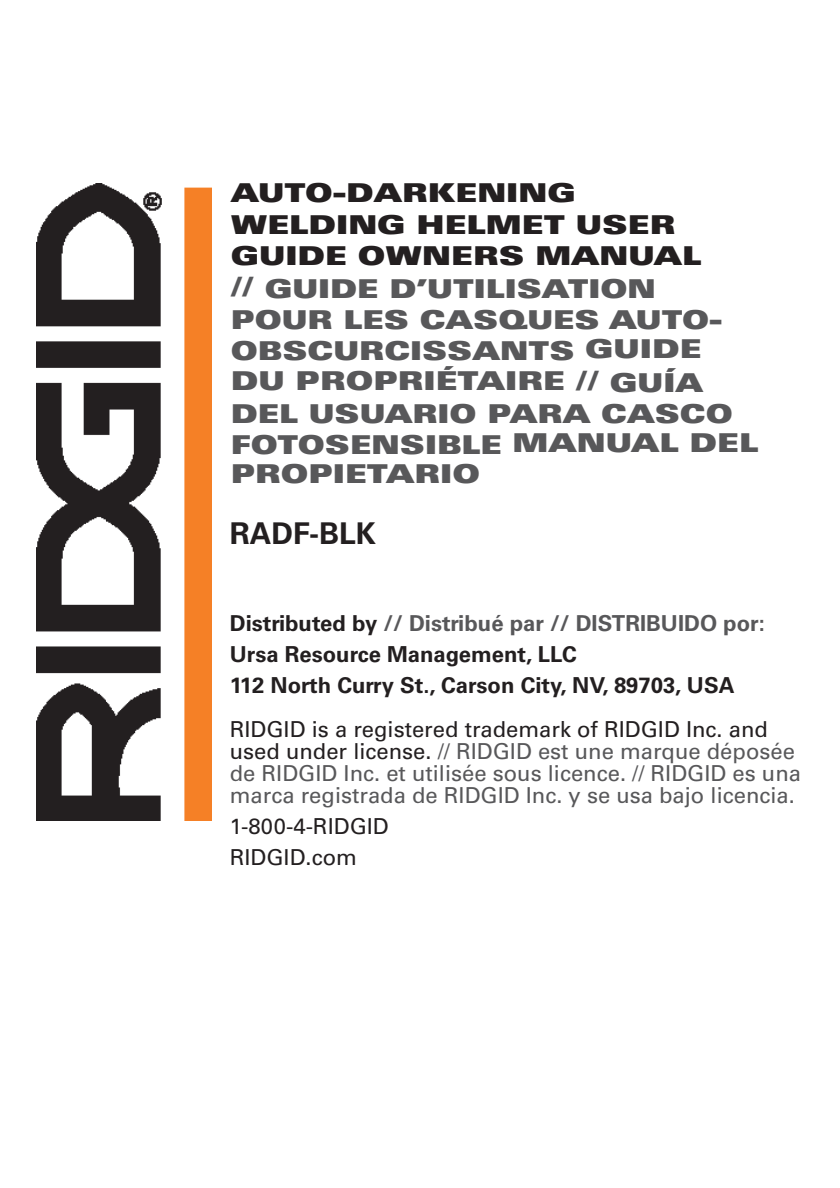
<style>
.page{position:relative;width:840px;height:1188px;background:#fff}
.page>*{position:absolute;margin:0;border:0;box-sizing:border-box;transform-origin:0 0}
.Drakes_Paragraph_Style_1{font:700 30px "Univers LT Pro 65";color:#231f20}
.t1{font:26px/31.2px "Univers LT Pro X Black Ext";color:#58585a}
.Drakes_Number_Style_1{font:22px/22px "Univers LT Pro 55 Roman";color:#58585a}
.Drakes_Number_Style_1-2{font:700 22px "Univers LT Pro 65";color:#231f20}
.Drakes_Number_Style_1-3{font:700 22px "Univers LT Pro 65";color:#58585a}
.Drakes_Number_Style_1-4{font:22px "Univers LT Pro 55 Roman";color:#231f20}
.s1{color:#231f20}
</style>
<div class="page">
<img style="left:36px;top:184px;width:175px;height:636px">
<p class="t1" style="left:231px;top:178px;width:493px"><span class="s1">AUTO-DARKENING<br>WELDING HELMET USER<br>GUIDE OWNERS MANUAL </span>// GUIDE D’UTILISATION<br>POUR LES CASQUES AUTO-<br>OBSCURCISSANTS GUIDE<br>DU PROPRIÉTAIRE // GUÍA</p>
<p class="t1" style="left:231px;top:398px;width:529px;line-height:30.2px">DEL USUARIO PARA CASCO<br>FOTOSENSIBLE MANUAL DEL<br>PROPIETARIO</p>
<p class="Drakes_Paragraph_Style_1" style="left:230px;top:512px;width:147px">RADF-BLK</p>
<p class="Drakes_Number_Style_1-3" style="left:230px;top:607px;width:536px"><span class="s1">Distributed by</span> // Distribué par // DISTRIBUIDO por:</p>
<p class="Drakes_Number_Style_1-2" style="left:230px;top:638px;width:349px">Ursa Resource Management, LLC</p>
<p class="Drakes_Number_Style_1-2" style="left:230px;top:669px;width:506px">112 North Curry St., Carson City, NV, 89703, USA</p>
<p class="Drakes_Number_Style_1" style="left:230px;top:717px;width:572px"><span class="s1">RIDGID is a registered trademark of RIDGID Inc. and used under license.</span> // RIDGID est une marque déposée de RIDGID Inc. et utilisée sous licence. // RIDGID es una marca registrada de RIDGID Inc. y se usa bajo licencia.</p>
<p class="Drakes_Number_Style_1-4" style="left:230px;top:811px;width:160px">1-800-4-RIDGID</p>
<p class="Drakes_Number_Style_1-4" style="left:230px;top:842px;width:129px">RIDGID.com</p>
</div>
